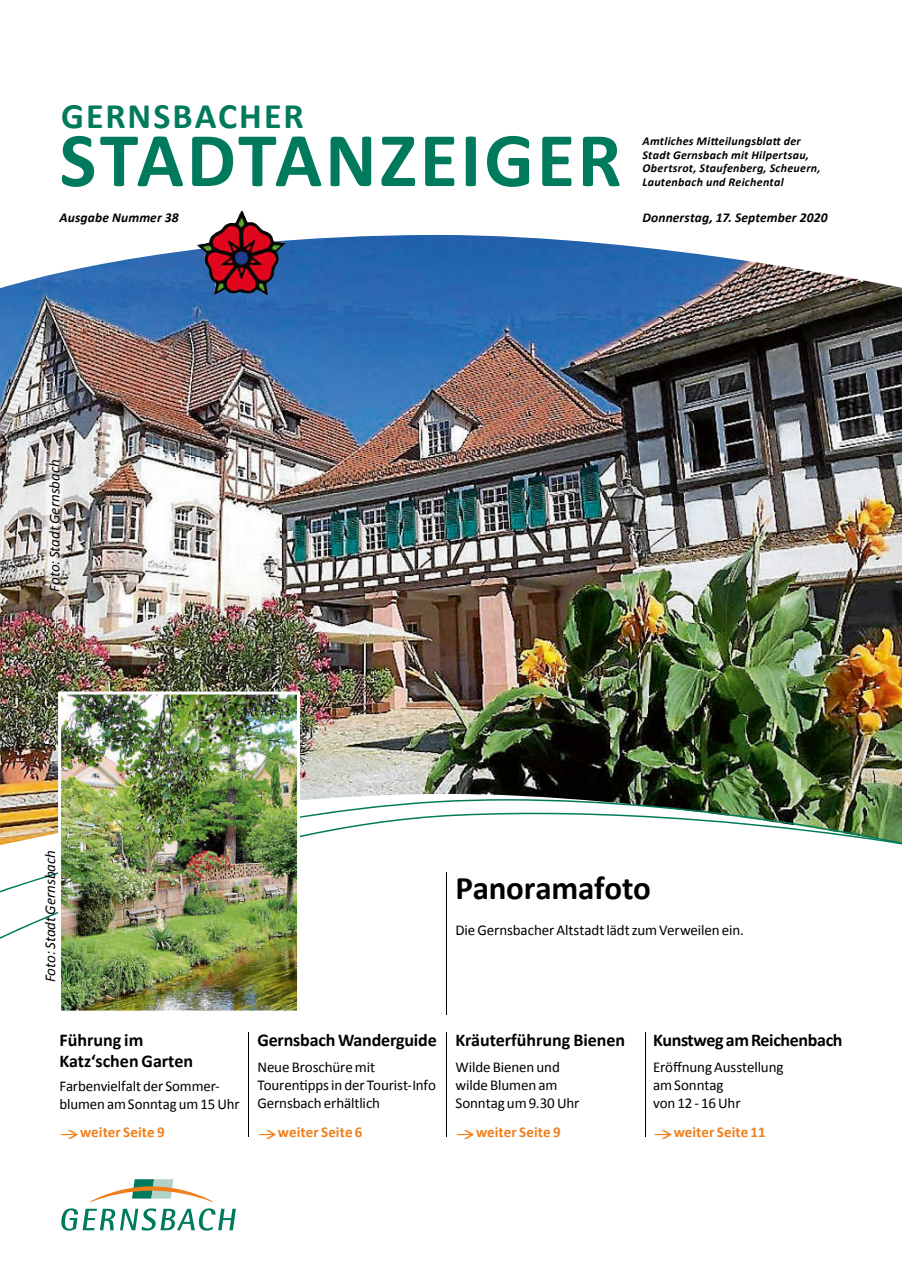
<style>
.page{position:relative;width:902px;height:1280px;background:#fff}
.page>*{position:absolute;margin:0;border:0;box-sizing:border-box;transform-origin:0 0}
.t1{font:700 78px "Calibri";letter-spacing:.035em;color:#007a5c}
.t2{font:700 36px "Calibri";letter-spacing:.055em;color:#007a5c}
.t3{font:700 33px "Calibri";letter-spacing:-.005em;color:#000}
.t4{font:700 18px/21px "Calibri";letter-spacing:-.01em;color:#000}
.t5{font:15px/18px "Calibri";letter-spacing:-.01em;color:#000}
.t6{font:700 15px "Calibri";letter-spacing:.005em;color:#ef7f1b}
.t7{font:italic 15px "Calibri";color:#000}
.t8{font:italic 700 13.5px "Calibri";letter-spacing:.01em;color:#000}
.t9{font:italic 700 12px/13.5px "Calibri";letter-spacing:.025em;color:#000}
</style>
<div class="page">
<svg style="left:61px;top:1208px;width:175px;height:22px"></svg>
<svg style="left:90px;top:1179px;width:123px;height:23px"></svg>
<img style="left:0;top:235px;width:901px;height:564px">
<img style="left:0;top:799px;width:901px;height:13px">
<svg style="left:0;top:812px;width:901px;height:127px"></svg>
<img style="left:197px;top:210px;width:88px;height:85px">
<hr style="left:446px;top:872px;width:1px;height:143px;background:#000">
<hr style="left:248px;top:1032px;width:1px;height:105px;background:#000">
<hr style="left:446px;top:1032px;width:1px;height:105px;background:#000">
<hr style="left:644px;top:1032px;width:1px;height:105px;background:#000">
<img style="left:58px;top:691px;width:242px;height:320px">
<img style="left:44px;top:456px;width:20px;height:140px">
<h2 class="t2" style="left:61px;top:93px;width:244px">GERNSBACHER</h2>
<h1 class="t1" style="left:60px;top:110px;width:563px">STADTANZEIGER</h1>
<p class="t9" style="left:642px;top:135px;width:179px">Amtliches Mitteilungsblatt der<br>Stadt Gernsbach mit Hilpertsau,<br>Obertsrot, Staufenberg, Scheuern,<br>Lautenbach und Reichental</p>
<p class="t8" style="left:60px;top:209px;width:121px">Ausgabe Nummer 38</p>
<p class="t8" style="left:642px;top:209px;width:186px">Donnerstag, 17. September 2020</p>
<p class="t7" style="left:44px;top:592px;width:134px;rotate:-90deg">Foto: Stadt Gernsbach</p>
<p class="t7" style="left:40px;top:982px;width:134px;rotate:-90deg">Foto: Stadt Gernsbach</p>
<h3 class="t3" style="left:455px;top:867px;width:197px">Panoramafoto</h3>
<p class="t5" style="left:455px;top:920px;width:290px">Die Gernsbacher Altstadt lädt zum Verweilen ein.</p>
<p class="t4" style="left:60px;top:1029px;width:135px">Führung im<br>Katz‘schen Garten</p>
<p class="t5" style="left:60px;top:1077px;width:182px">Farbenvielfalt der Sommer&shy;blumen am Sonntag um 15 Uhr</p>
<p class="t4" style="left:257px;top:1029px;width:181px">Gernsbach Wanderguide</p>
<p class="t5" style="left:257px;top:1058px;width:180px">Neue Broschüre mit<br>Tourentipps in der Tourist-Info<br>Gernsbach erhältlich</p>
<p class="t4" style="left:455px;top:1029px;width:171px">Kräuterführung Bienen</p>
<p class="t5" style="left:455px;top:1058px;width:125px">Wilde Bienen und wilde Blumen am<br>Sonntag um 9.30 Uhr</p>
<p class="t4" style="left:653px;top:1029px;width:191px">Kunstweg am Reichenbach</p>
<p class="t5" style="left:653px;top:1058px;width:132px">Eröffnung Ausstellung am Sonntag<br>von 12 - 16 Uhr</p>
<p class="t6" style="left:60px;top:1122px;width:107px">→weiter Seite 9</p>
<p class="t6" style="left:257px;top:1122px;width:107px">→weiter Seite 6</p>
<p class="t6" style="left:455px;top:1122px;width:107px">→weiter Seite 9</p>
<p class="t6" style="left:653px;top:1122px;width:114px">→weiter Seite 11</p>
</div>
